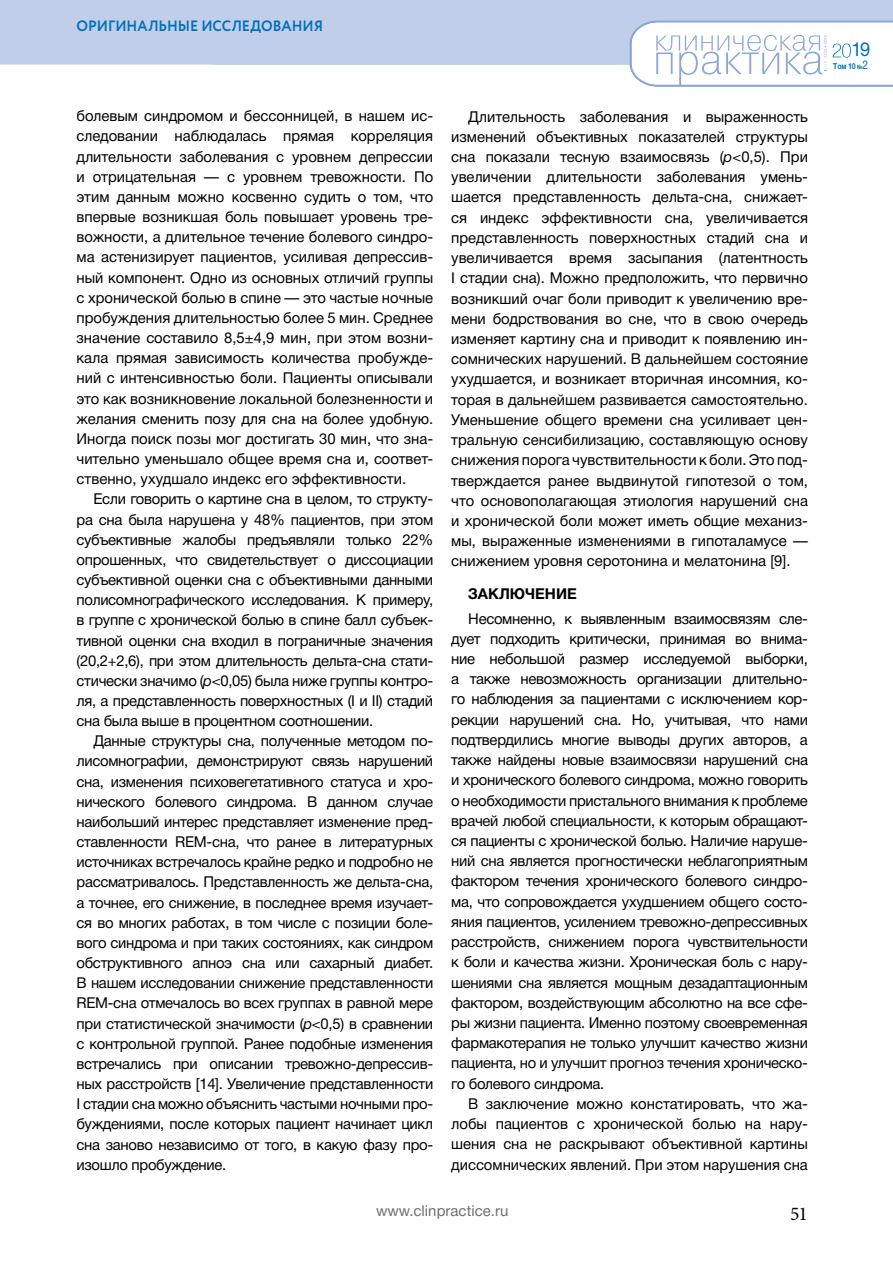
<style>
.page{position:relative;width:893px;height:1263px;background:#fff}
.page>*{position:absolute;margin:0;border:0;box-sizing:border-box;transform-origin:0 0}
.t1{font:19.5px "Minion Pro";color:#000}
.t2{font:19.2px "Helvetica Neue Cyr";color:#0071b8;scale:.95 1}
.t3{font:15px/20.1px "Helvetica Neue Cyr";letter-spacing:-.02em;color:#000;text-align:justify}
.t4{font:700 15px "Circe";letter-spacing:-.005em;color:#0071b8;scale:.95 1}
.t5{font:15px "Helvetica Neue Cyr";color:#6d6e71}
.t6{font:700 15px "Helvetica Neue Cyr";color:#000}
.t7{font:700 8.25px "Helvetica Neue Cyr";color:#0071b8;scale:.85 1}
.s1{font-style:italic}
.s2{font-size:6px}
.s3{font-weight:400;font-size:12px}
</style>
<div class="page">
<div style="left:0;top:0;width:214px;height:65px;background:#c1ceea"></div>
<svg style="left:214px;top:0;width:679px;height:87px"></svg>
<p class="t4" style="left:77px;top:16px;width:261px">ОРИГИНАЛЬНЫЕ ИССЛЕДОВАНИЯ</p>
<p class="t3" style="left:77px;top:106px;width:358px">болевым синдромом и бессонницей, в нашем ис&shy;следовании наблюдалась прямая корреляция длительности заболевания с уровнем депрессии и отрицательная — с уровнем тревожности. По этим данным можно косвенно судить о том, что впервые возникшая боль повышает уровень тре&shy;вожности, а длительное течение болевого синдро&shy;ма астенизирует пациентов, усиливая депрессив&shy;ный компонент. Одно из основных отличий группы с хронической болью в спине — это частые ночные пробуждения длительностью более 5 мин. Среднее значение составило 8,5±4,9 мин, при этом возни&shy;кала прямая зависимость количества пробужде&shy;ний с интенсивностью боли. Пациенты описывали это как возникновение локальной болезненности и желания сменить позу для сна на более удобную.<br>Иногда поиск позы мог достигать 30 мин, что зна&shy;чительно уменьшало общее время сна и, соответ&shy;ственно, ухудшало индекс его эффективности.</p>
<p class="t3" style="left:77px;top:489px;width:358px;text-indent:17px">Если говорить о картине сна в целом, то структу&shy;ра сна была нарушена у 48% пациентов, при этом субъективные жалобы предъявляли только 22% опрошенных, что свидетельствует о диссоциации субъективной оценки сна с объективными данными полисомнографического исследования. К примеру, в группе с хронической болью в спине балл субъек&shy;тивной оценки сна входил в пограничные значения (20,2+2,6), при этом длительность дельта-сна стати&shy;стически значимо (<span class="s1">p</span>&lt;0,05) была ниже группы контро&shy;ля, а представленность поверхностных (I и II) стадий сна была выше в процентном соотношении.</p>
<p class="t3" style="left:77px;top:731px;width:358px;text-indent:17px">Данные структуры сна, полученные методом по&shy;лисомнографии, демонстрируют связь нарушений сна, изменения психовегетативного статуса и хро&shy;нического болевого синдрома. В данном случае наибольший интерес представляет изменение пред&shy;ставленности REM-сна, что ранее в литературных источниках встречалось крайне редко и подробно не рассматривалось. Представленность же дельта-сна, а точнее, его снижение, в последнее время изучает&shy;ся во многих работах, в том числе с позиции боле&shy;вого синдрома и при таких состояниях, как синдром обструктивного апноэ сна или сахарный диабет.<br>В нашем исследовании снижение представленности REM-сна отмечалось во всех группах в равной мере при статистической значимости (<span class="s1">p</span>&lt;0,5) в сравнении с контрольной группой. Ранее подобные изменения встречались при описании тревожно-депрессив&shy;ных расстройств [14]. Увеличение представленности I стадии сна можно объяснить частыми ночными про&shy;буждениями, после которых пациент начинает цикл сна заново независимо от того, в какую фазу про&shy;изошло пробуждение.</p>
<p class="t3" style="left:451px;top:106px;width:358px;text-indent:17px">Длительность заболевания и выраженность изменений объективных показателей структуры сна показали тесную взаимосвязь (<span class="s1">p</span>&lt;0,5). При увеличении длительности заболевания умень&shy;шается представленность дельта-сна, снижает&shy;ся индекс эффективности сна, увеличивается представленность поверхностных стадий сна и увеличивается время засыпания (латентность I стадии сна). Можно предположить, что первично возникший очаг боли приводит к увеличению вре&shy;мени бодрствования во сне, что в свою очередь изменяет картину сна и приводит к появлению ин&shy;сомнических нарушений. В дальнейшем состояние ухудшается, и возникает вторичная инсомния, ко&shy;торая в дальнейшем развивается самостоятельно.<br>Уменьшение общего времени сна усиливает цен&shy;тральную сенсибилизацию, составляющую основу снижения порога чувствительности к боли. Это под&shy;тверждается ранее выдвинутой гипотезой о том, что основополагающая этиология нарушений сна и хронической боли может иметь общие механиз&shy;мы, выраженные изменениями в гипоталамусе — снижением уровня серотонина и мелатонина [9].</p>
<p class="t6" style="left:468px;top:585px;width:110px">ЗАКЛЮЧЕНИЕ</p>
<p class="t3" style="left:451px;top:608px;width:358px;text-indent:17px">Несомненно, к выявленным взаимосвязям сле&shy;дует подходить критически, принимая во внима&shy;ние небольшой размер исследуемой выборки, а также невозможность организации длительно&shy;го наблюдения за пациентами с исключением кор&shy;рекции нарушений сна. Но, учитывая, что нами подтвердились многие выводы других авторов, а также найдены новые взаимосвязи нарушений сна и хронического болевого синдрома, можно говорить о необходимости пристального внимания к проблеме врачей любой специальности, к которым обращают&shy;ся пациенты с хронической болью. Наличие наруше&shy;ний сна является прогностически неблагоприятным фактором течения хронического болевого синдро&shy;ма, что сопровождается ухудшением общего состо&shy;яния пациентов, усилением тревожно-депрессивных расстройств, снижением порога чувствительности к боли и качества жизни. Хроническая боль с нару&shy;шениями сна является мощным дезадаптационным фактором, воздействующим абсолютно на все сфе&shy;ры жизни пациента. Именно поэтому своевременная фармакотерапия не только улучшит качество жизни пациента, но и улучшит прогноз течения хроническо&shy;го болевого синдрома.</p>
<p class="t3" style="left:451px;top:1093px;width:358px;text-indent:17px">В заключение можно констатировать, что жа&shy;лобы пациентов с хронической болью на нару&shy;шения сна не раскрывают объективной картины диссомнических явлений. При этом нарушения сна</p>
<h1 class="t1" style="left:790px;top:1200px;width:19px">51</h1>
<p class="t5" style="left:376px;top:1203px;width:134px">www.clinpractice.ru</p>
<p class="t2" style="left:851px;top:38px;width:21px">19</p>
<p class="t7" style="left:833px;top:61px;width:43px">Том 10 <span class="s2">№</span><span class="s3">2</span></p>
</div>
